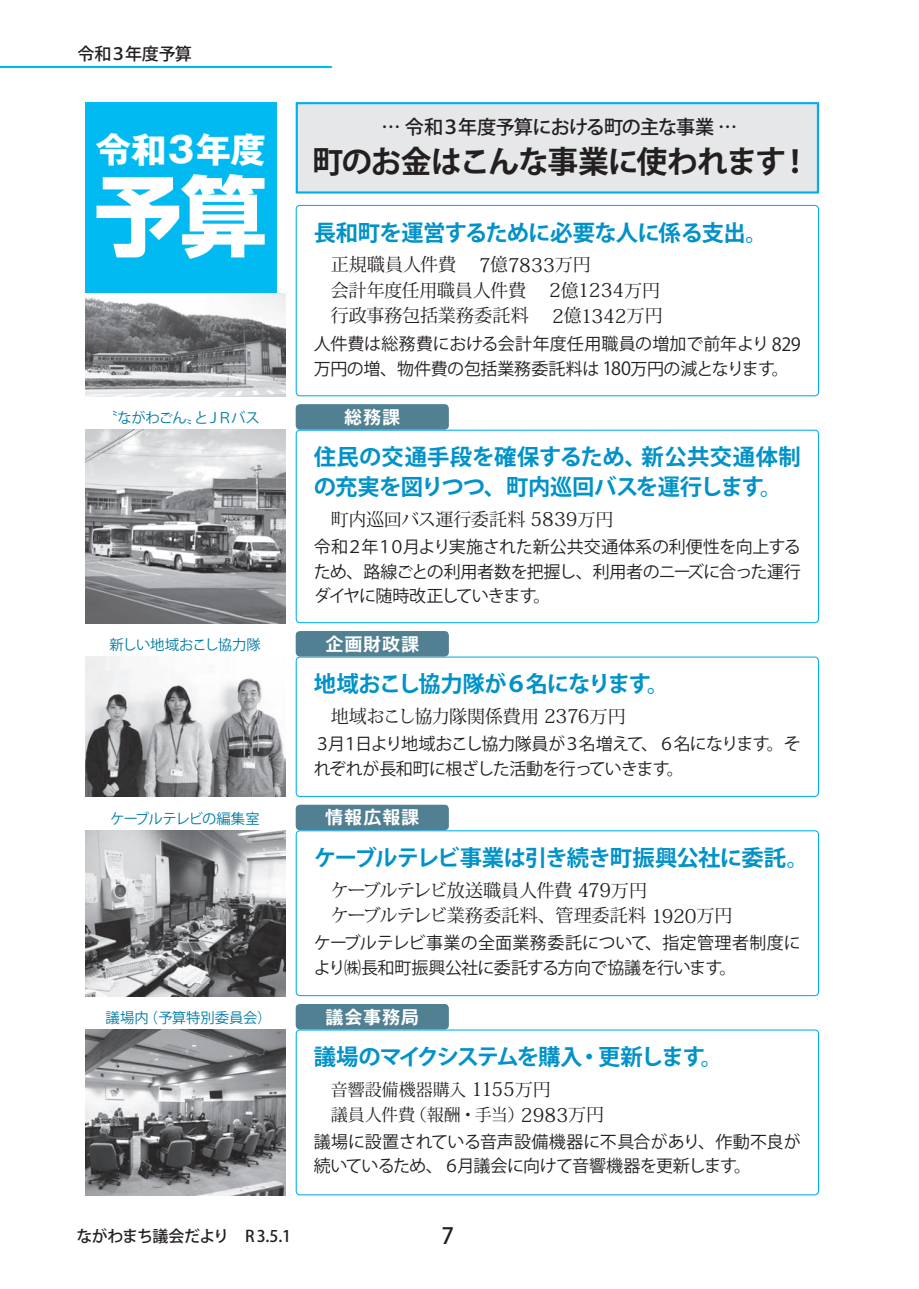
<style>
.page{position:relative;width:919px;height:1289px;background:#fff}
.page>*{position:absolute;margin:0;border:0;box-sizing:border-box;transform-origin:0 0}
.t1{font:700 87.15px "Shin Go Pro";color:#fff}
.t2{font:700 35.1px "Gothic MB101 Pro";letter-spacing:-.04em;color:#fff}
.t3{font:700 30.9px "Koz Go Pro";letter-spacing:-.05em;color:#231f20}
.t4{font:700 22.35px "Koz Go Pro";letter-spacing:-.03em;color:#0092c8}
.t5{font:700 22.35px "Koz Go Pro";letter-spacing:-.055em;color:#0092c8}
.t6{font:700 22.35px "Koz Go Pro";letter-spacing:.005em;color:#0092c8}
.t7{font:700 22.35px "Koz Go Pro";letter-spacing:-.095em;color:#0092c8}
.t8{font:700 22.35px "Koz Go Pro";letter-spacing:.02em;color:#0092c8}
.t9{font:700 22.35px "Koz Go Pro";color:#0099d1}
.t10{font:500 22.35px "Koz Go Pro";color:#231f20}
.t11{font:500 19.2px "Koz Go Pro";letter-spacing:-.05em;color:#231f20}
.t12{font:19.2px "Koz Min Pro";letter-spacing:-.005em;color:#231f20}
.t13{font:18px/25.5px "Koz Min Pro";letter-spacing:-.015em;color:#231f20}
.t14{font:700 18px "Gothic MB101 Pro De";letter-spacing:.05em;color:#fff}
.t15{font:16.95px "Koz Go Pro";letter-spacing:-.025em;color:#231f20}
.t16{font:16.95px/24.5px "Koz Go Pro";letter-spacing:-.005em;color:#231f20}
.t17{font:16.95px "Koz Go Pro";letter-spacing:-.045em;color:#231f20}
.t18{font:16.95px "Koz Min Pro";letter-spacing:-.005em;color:#231f20}
.t19{font:16.95px "Koz Go Pro";letter-spacing:.005em;color:#231f20}
.t20{font:16.95px "Koz Go Pro";letter-spacing:-.07em;color:#231f20}
.t21{font:16.95px "Koz Go Pro";letter-spacing:-.05em;color:#231f20}
.t22{font:16.95px "Koz Go Pro";letter-spacing:-.055em;color:#231f20}
.t23{font:16.95px "Koz Go Pro";letter-spacing:.02em;color:#231f20}
.t24{font:16.95px "Koz Go Pro";letter-spacing:-.065em;color:#231f20}
.t25{font:500 16.95px "Koz Go Pro";letter-spacing:-.04em;color:#231f20}
.t26{font:500 15.9px "Koz Go Pro";letter-spacing:-.045em;color:#231f20}
.t27{font:14.4px "Koz Go Pro";letter-spacing:-.035em;color:#007ca4}
.t28{font:14.4px "Koz Go Pro";letter-spacing:-.065em;color:#007ca4}
.t29{font:14.4px "Koz Go Pro";letter-spacing:-.01em;color:#007ca4}
.s1{color:#0099d1}
.s2{font-size:19.2px}
.s3{font-size:18px}
</style>
<div class="page">
<hr style="left:0;top:66px;width:332px;height:2px;background:#00baf1">
<div style="left:296px;top:656px;width:523px;height:141px;border:1px solid #00aeef;border-radius:4px"></div>
<div style="left:296px;top:1029px;width:523px;height:166px;border:1px solid #00aeef;border-radius:4px"></div>
<div style="left:296px;top:830px;width:523px;height:166px;border:1px solid #00aeef;border-radius:4px"></div>
<div style="left:296px;top:429px;width:523px;height:194px;border:1px solid #00aeef;border-radius:4px"></div>
<div style="left:296px;top:205px;width:523px;height:191px;border:1px solid #00aeef;border-radius:4px"></div>
<div style="left:297px;top:103px;width:520px;height:89px;background:#e6e7e9"></div>
<div style="left:296px;top:102px;width:523px;height:91px;border:2px solid #00aeef"></div>
<div style="left:85px;top:102px;width:191px;height:191px;background:#00baf1"></div>
<svg style="left:96px;top:132px;width:169px;height:34px"></svg>
<svg style="left:96px;top:174px;width:169px;height:85px"></svg>
<div style="left:296px;top:631px;width:153px;height:25px;background:#518093;border-radius:4px"></div>
<div style="left:296px;top:804px;width:153px;height:26px;background:#518093;border-radius:4px"></div>
<div style="left:296px;top:404px;width:153px;height:25px;background:#518093;border-radius:4px"></div>
<div style="left:296px;top:1003px;width:153px;height:26px;background:#518093;border-radius:4px"></div>
<img style="left:85px;top:293px;width:200px;height:103px">
<img style="left:85px;top:429px;width:200px;height:194px">
<img style="left:85px;top:1029px;width:200px;height:166px">
<img style="left:85px;top:656px;width:200px;height:140px">
<img style="left:85px;top:830px;width:200px;height:166px">
<p class="t25" style="left:77px;top:43px;width:116px">令和３年度予算</p>
<h2 class="t2" style="left:96px;top:120px;width:172px">令和３年度</h2>
<h1 class="t1" style="left:95px;top:147px;width:174px">予算</h1>
<p class="t11" style="left:381px;top:114px;width:357px">… 令和３年度予算における町の主な事業 …</p>
<h3 class="t3" style="left:312px;top:142px;width:475px">町のお金はこんな事業に使われます</h3>
<h3 class="t3" style="left:779px;top:142px;width:32px">!</h3>
<h3 class="t4" style="left:314px;top:218px;width:455px">長和町を運営するために必要な人に係る支出<span class="s1">。</span></h3>
<p class="t13" style="left:331px;top:251px;width:333px">正規職員人件費　億<span class="s2">7 7833</span>万円<br>会計年度任用職員人件費　 億<span class="s2">2 1234</span>万円行政事務包括業務委託料　 億<span class="s2">2 1342</span>万円</p>
<p class="t16" style="left:771px;top:332px;width:30px;text-indent:-458px">人件費は総務費における会計年度任用職員の増加で前年より <span class="s3">829</span>。</p>
<p class="t15" style="left:314px;top:357px;width:463px">万円の増、物件費の包括業務委託料は <span class="s3">180</span>万円の減となります</p>
<p class="t27" style="left:103px;top:408px;width:100px">〝ながわごん〟</p>
<p class="t27" style="left:194px;top:408px;width:67px">とＪＲバス</p>
<p class="t14" style="left:344px;top:402px;width:58px">総務課</p>
<h3 class="t6" style="left:314px;top:442px;width:334px">住民の交通手段を確保するため、</h3>
<h3 class="t8" style="left:641px;top:442px;width:161px">新公共交通体制</h3>
<h3 class="t4" style="left:314px;top:472px;width:452px">の充実を図りつつ、町内巡回バスを運行します</h3>
<p class="t13" style="left:331px;top:506px;width:284px">町内巡回バス運行委託料 <span class="s2">5839</span>万円</p>
<p class="t15" style="left:314px;top:536px;width:488px">令和２年１０月より実施された新公共交通体系の利便性を向上する</p>
<p class="t15" style="left:314px;top:560px;width:488px">ため、路線ごとの利用者数を把握し、利用者のニーズに合った運行</p>
<p class="t15" style="left:533px;top:585px;width:19px">。</p>
<h3 class="t9" style="left:760px;top:472px;width:24px">。</h3>
<p class="t21" style="left:314px;top:585px;width:224px">ダイヤに随時改正していきます</p>
<p class="t27" style="left:109px;top:635px;width:153px">新しい地域おこし協力隊</p>
<p class="t14" style="left:325px;top:629px;width:95px">企画財政課</p>
<h3 class="t5" style="left:314px;top:669px;width:339px">地域おこし協力隊が６名になります</h3>
<p class="t13" style="left:331px;top:703px;width:296px">地域おこし協力隊関係費用 <span class="s2">2376</span>万円</p>
<h3 class="t9" style="left:647px;top:669px;width:24px">。</h3>
<p class="t20" style="left:355px;top:733px;width:290px">日より地域おこし協力隊員が３名増えて</p>
<p class="t24" style="left:641px;top:733px;width:130px">、６名になります</p>
<p class="t15" style="left:766px;top:733px;width:36px">。そ</p>
<p class="t15" style="left:328px;top:733px;width:19px">月</p>
<p class="t15" style="left:314px;top:733px;width:19px">３</p>
<p class="t15" style="left:342px;top:733px;width:19px">１</p>
<p class="t17" style="left:314px;top:757px;width:357px">れぞれが長和町に根ざした活動を行っていきます</p>
<p class="t15" style="left:666px;top:757px;width:19px">。</p>
<p class="t28" style="left:110px;top:809px;width:151px">ケーブルテレビの編集室</p>
<p class="t14" style="left:325px;top:802px;width:96px">情報広報課</p>
<h3 class="t4" style="left:314px;top:843px;width:496px">ケーブルテレビ事業は引き続き町振興公社に委託<span class="s1">。</span></h3>
<p class="t13" style="left:331px;top:876px;width:403px">ケーブルテレビ放送職員人件費 <span class="s2">479</span>万円<br>ケーブルテレビ業務委託料、管理委託料 <span class="s2">1920</span>万円</p>
<p class="t23" style="left:645px;top:932px;width:157px">、指定管理者制度に</p>
<h3 class="t10" style="left:450px;top:914px;width:14px">7</h3>
<p class="t19" style="left:314px;top:932px;width:335px">ケーブルテレビ事業の全面業務委託について</p>
<p class="t15" style="left:314px;top:956px;width:410px">より㈱長和町振興公社に委託する方向で協議を行います</p>
<p class="t15" style="left:719px;top:956px;width:19px">。</p>
<p class="t29" style="left:144px;top:1008px;width:129px">（予算特別委員会(</p>
<p class="t27" style="left:106px;top:1008px;width:45px">議場内</p>
<p class="t14" style="left:325px;top:1001px;width:95px">議会事務局</p>
<h3 class="t7" style="left:314px;top:1042px;width:270px">議場のマイクシステムを購入</h3>
<p class="t12" style="left:471px;top:1075px;width:81px">1155<span class="s3">万円</span></p>
<h3 class="t4" style="left:578px;top:1042px;width:128px">・更新します</h3>
<h3 class="t9" style="left:701px;top:1042px;width:24px">。</h3>
<p class="t18" style="left:314px;top:1077px;width:154px">　音響設備機器購入</p>
<p class="t18" style="left:410px;top:1102px;width:116px">（報酬・手当）</p>
<p class="t18" style="left:314px;top:1102px;width:103px">　議員人件費</p>
<p class="t16" style="left:734px;top:1129px;width:68px;text-indent:-420px">議場に設置されている音声設備機器に不具合があり、作動不良が。</p>
<p class="t12" style="left:521px;top:1101px;width:85px">2983<span class="s3">万円</span></p>
<p class="t15" style="left:457px;top:1154px;width:281px">月議会に向けて音響機器を更新します</p>
<p class="t22" style="left:314px;top:1154px;width:148px">続いているため、６</p>
<p class="t26" style="left:77px;top:1226px;width:216px">ながわまち議会だより　R3.5.1</p>
<h3 class="t10" style="left:441px;top:1221px;width:14px">7</h3>
</div>
